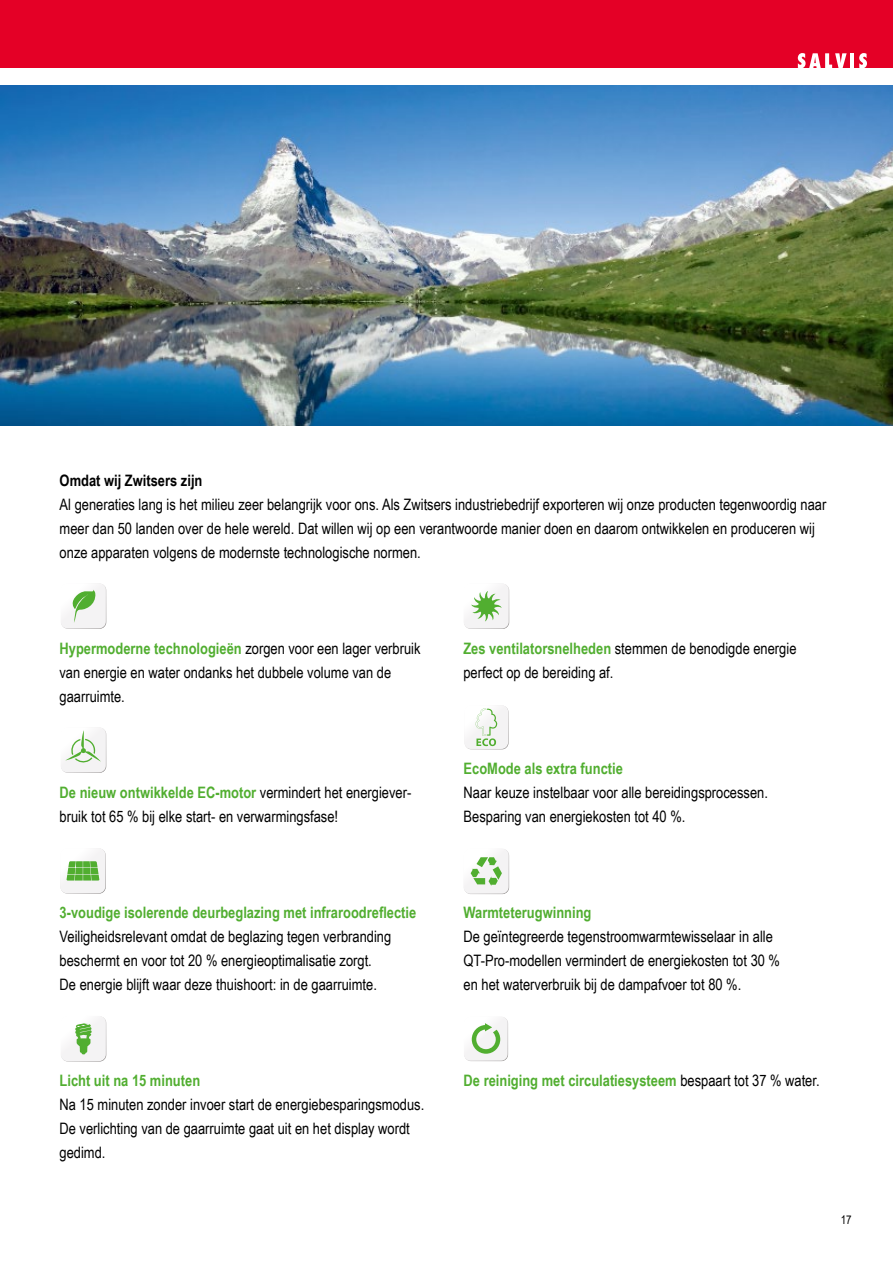
<style>
.page{position:relative;width:893px;height:1263px;background:#fff}
.page>*{position:absolute;margin:0;border:0;box-sizing:border-box;transform-origin:0 0}
.t1{font:15.75px/24px "Arial Narrow";color:#000}
.t2{font:700 15.75px "Arial Narrow";color:#51ae30}
.t3{font:700 15.75px "Arial Narrow";color:#000}
.t4{font:12px "Arial Narrow";color:#000}
.s1{font-weight:700;color:#51ae30}
.s2{font-weight:400;color:#000}
</style>
<div class="page">
<div style="left:0;top:0;width:893px;height:68px;background:#e40026"></div>
<img style="left:1px;top:85px;width:892px;height:340px">
<svg style="left:798px;top:53px;width:49px;height:15px"></svg>
<hr style="left:850px;top:53px;width:4px;height:15px;background:#fff">
<svg style="left:859px;top:53px;width:8px;height:15px"></svg>
<svg style="left:464px;top:584px;width:45px;height:45px"></svg>
<svg style="left:464px;top:705px;width:44px;height:44px"></svg>
<svg style="left:464px;top:849px;width:45px;height:45px"></svg>
<svg style="left:61px;top:727px;width:45px;height:46px"></svg>
<svg style="left:60px;top:848px;width:46px;height:46px"></svg>
<svg style="left:61px;top:1016px;width:45px;height:45px"></svg>
<svg style="left:61px;top:583px;width:45px;height:46px"></svg>
<svg style="left:464px;top:1017px;width:44px;height:44px"></svg>
<img style="left:0;top:85px;width:1px;height:340px">
<p class="t3" style="left:60px;top:469px;width:144px">Omdat wij Zwitsers zijn</p>
<p class="t1" style="left:60px;top:492px;width:768px">Al generaties lang is het milieu zeer belangrijk voor ons. Als Zwitsers industriebedrijf exporteren wij onze producten tegenwoordig naar meer dan 50 landen over de hele wereld. Dat willen wij op een verantwoorde manier doen en daarom ontwikkelen en produceren wij onze apparaten volgens de modernste technologische normen.</p>
<p class="t1" style="left:60px;top:636px;width:363px"><span class="s1">Hypermoderne technologieën</span> zorgen voor een lager verbruik van energie en water ondanks het dubbele volume van de gaarruimte.</p>
<p class="t1" style="left:463px;top:636px;width:335px"><span class="s1">Zes ventilatorsnelheden</span> stemmen de benodigde energie perfect op de bereiding af.</p>
<p class="t1" style="left:60px;top:780px;width:353px"><span class="s1">De nieuw ontwikkelde EC-motor</span> vermindert het energiever&shy;bruik tot 65 % bij elke start- en verwarmingsfase!</p>
<p class="t2" style="left:464px;top:757px;width:161px">EcoMode als extra functie</p>
<p class="t1" style="left:464px;top:780px;width:306px">Naar keuze instelbaar voor alle bereidingsprocessen.<br>Besparing van energiekosten tot 40 %.</p>
<p class="t2" style="left:60px;top:901px;width:358px">3-voudige isolerende deurbeglazing met infraroodreflectie</p>
<p class="t1" style="left:60px;top:924px;width:333px">Veiligheidsrelevant omdat de beglazing tegen verbranding beschermt en voor tot 20 % energieoptimalisatie zorgt.<br>De energie blijft waar deze thuishoort: in de gaarruimte.</p>
<p class="t2" style="left:60px;top:1069px;width:142px">Licht uit na 15 minuten</p>
<p class="t1" style="left:60px;top:1092px;width:366px">Na 15 minuten zonder invoer start de energiebesparingsmodus.<br>De verlichting van de gaarruimte gaat uit en het display wordt gedimd.</p>
<p class="t2" style="left:463px;top:901px;width:129px">Warmteterugwinning</p>
<p class="t1" style="left:463px;top:924px;width:318px">De geïntegreerde tegenstroomwarmtewisselaar in alle<br>QT-Pro-modellen vermindert de energiekosten tot 30 % en het waterverbruik bij de dampafvoer tot 80 %.</p>
<p class="t2" style="left:464px;top:1069px;width:358px">De reiniging met circulatiesysteem <span class="s2">bespaart tot 37 % water.</span></p>
<p class="t4" style="left:841px;top:1211px;width:12px">17</p>
</div>
